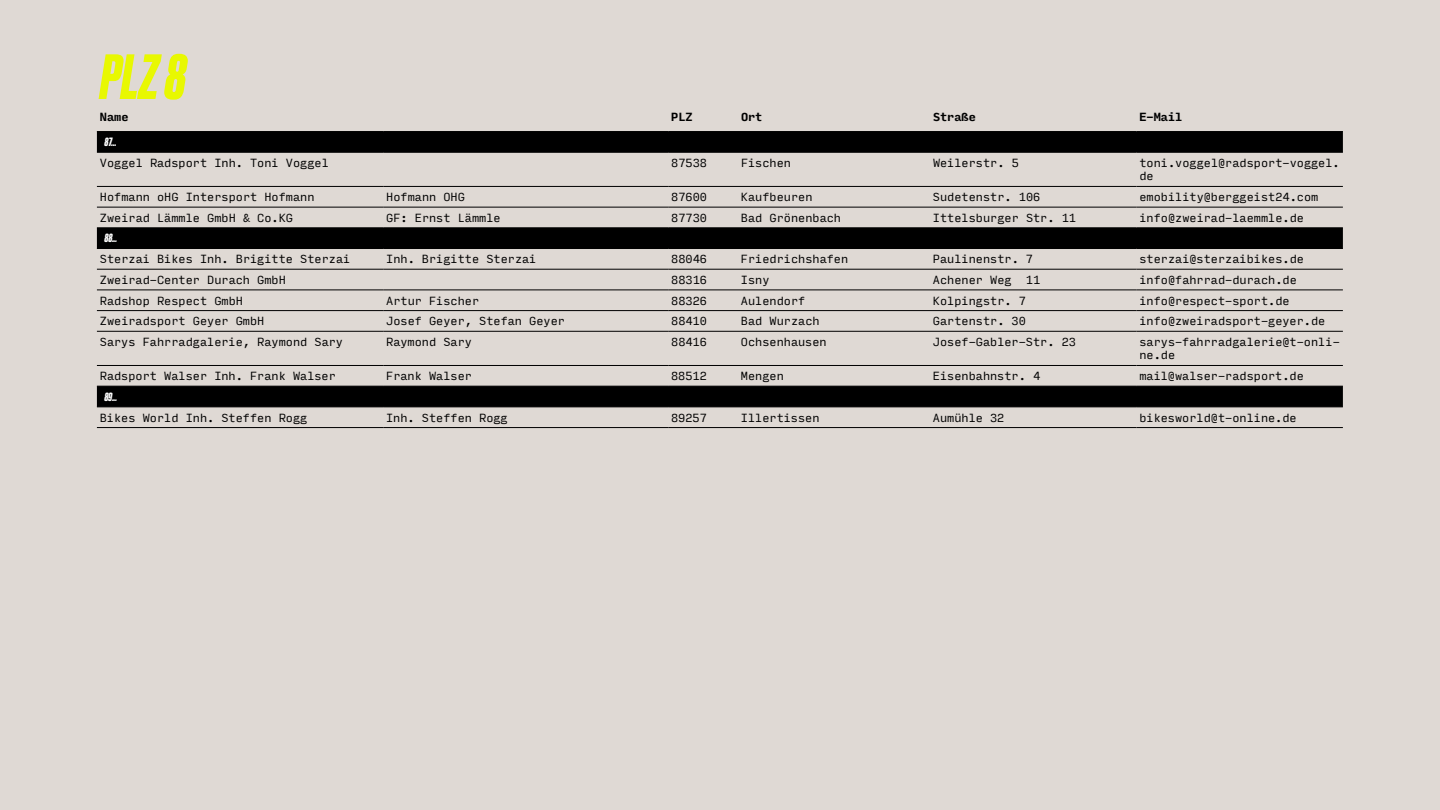
<style>
.page{position:relative;width:1440px;height:810px;background:#dfd9d4}
.page>*{position:absolute;margin:0;border:0;box-sizing:border-box;transform-origin:0 0}
.t1{font:60px "Druk Haibike Bold Italic";color:#e8f801}
.t2{font:11.25px/13.5px "Input Mono";color:#000}
.t3{font:700 11.25px "Input Mono";color:#000}
.t4{font:11.25px "Druk Haibike Bold Italic";color:#fff}
</style>
<div class="page">
<svg style="left:97px;top:132px;width:1246px;height:274px"></svg>
<hr style="left:97px;top:131px;width:286px;height:1px;background:#000">
<hr style="left:383px;top:131px;width:285px;height:1px;background:#000">
<hr style="left:668px;top:131px;width:70px;height:1px;background:#000">
<hr style="left:738px;top:131px;width:192px;height:1px;background:#000">
<hr style="left:930px;top:131px;width:206px;height:1px;background:#000">
<hr style="left:1136px;top:131px;width:207px;height:1px;background:#000">
<hr style="left:97px;top:152px;width:286px;height:1px;background:#000">
<hr style="left:383px;top:152px;width:285px;height:1px;background:#000">
<hr style="left:668px;top:152px;width:70px;height:1px;background:#000">
<hr style="left:738px;top:152px;width:192px;height:1px;background:#000">
<hr style="left:930px;top:152px;width:206px;height:1px;background:#000">
<hr style="left:1136px;top:152px;width:207px;height:1px;background:#000">
<hr style="left:97px;top:186px;width:286px;height:1px;background:#000">
<hr style="left:383px;top:186px;width:285px;height:1px;background:#000">
<hr style="left:668px;top:186px;width:70px;height:1px;background:#000">
<hr style="left:738px;top:186px;width:192px;height:1px;background:#000">
<hr style="left:930px;top:186px;width:206px;height:1px;background:#000">
<hr style="left:1136px;top:186px;width:207px;height:1px;background:#000">
<hr style="left:97px;top:207px;width:286px;height:1px;background:#000">
<hr style="left:383px;top:207px;width:285px;height:1px;background:#000">
<hr style="left:668px;top:207px;width:70px;height:1px;background:#000">
<hr style="left:738px;top:207px;width:192px;height:1px;background:#000">
<hr style="left:930px;top:207px;width:206px;height:1px;background:#000">
<hr style="left:1136px;top:207px;width:207px;height:1px;background:#000">
<hr style="left:97px;top:227px;width:286px;height:1px;background:#000">
<hr style="left:383px;top:227px;width:285px;height:1px;background:#000">
<hr style="left:668px;top:227px;width:70px;height:1px;background:#000">
<hr style="left:738px;top:227px;width:192px;height:1px;background:#000">
<hr style="left:930px;top:227px;width:206px;height:1px;background:#000">
<hr style="left:1136px;top:227px;width:207px;height:1px;background:#000">
<hr style="left:97px;top:248px;width:286px;height:1px;background:#000">
<hr style="left:383px;top:248px;width:285px;height:1px;background:#000">
<hr style="left:668px;top:248px;width:70px;height:1px;background:#000">
<hr style="left:738px;top:248px;width:192px;height:1px;background:#000">
<hr style="left:930px;top:248px;width:206px;height:1px;background:#000">
<hr style="left:1136px;top:248px;width:207px;height:1px;background:#000">
<hr style="left:97px;top:269px;width:286px;height:1px;background:#000">
<hr style="left:383px;top:269px;width:285px;height:1px;background:#000">
<hr style="left:668px;top:269px;width:70px;height:1px;background:#000">
<hr style="left:738px;top:269px;width:192px;height:1px;background:#000">
<hr style="left:930px;top:269px;width:206px;height:1px;background:#000">
<hr style="left:1136px;top:269px;width:207px;height:1px;background:#000">
<hr style="left:97px;top:290px;width:286px;height:1px;background:#000">
<hr style="left:383px;top:290px;width:285px;height:1px;background:#000">
<hr style="left:668px;top:290px;width:70px;height:1px;background:#000">
<hr style="left:738px;top:290px;width:192px;height:1px;background:#000">
<hr style="left:930px;top:290px;width:206px;height:1px;background:#000">
<hr style="left:1136px;top:290px;width:207px;height:1px;background:#000">
<hr style="left:97px;top:310px;width:286px;height:1px;background:#000">
<hr style="left:383px;top:310px;width:285px;height:1px;background:#000">
<hr style="left:668px;top:310px;width:70px;height:1px;background:#000">
<hr style="left:738px;top:310px;width:192px;height:1px;background:#000">
<hr style="left:930px;top:310px;width:206px;height:1px;background:#000">
<hr style="left:1136px;top:310px;width:207px;height:1px;background:#000">
<hr style="left:97px;top:331px;width:286px;height:1px;background:#000">
<hr style="left:383px;top:331px;width:285px;height:1px;background:#000">
<hr style="left:668px;top:331px;width:70px;height:1px;background:#000">
<hr style="left:738px;top:331px;width:192px;height:1px;background:#000">
<hr style="left:930px;top:331px;width:206px;height:1px;background:#000">
<hr style="left:1136px;top:331px;width:207px;height:1px;background:#000">
<hr style="left:97px;top:365px;width:286px;height:1px;background:#000">
<hr style="left:383px;top:365px;width:285px;height:1px;background:#000">
<hr style="left:668px;top:365px;width:70px;height:1px;background:#000">
<hr style="left:738px;top:365px;width:192px;height:1px;background:#000">
<hr style="left:930px;top:365px;width:206px;height:1px;background:#000">
<hr style="left:1136px;top:365px;width:207px;height:1px;background:#000">
<hr style="left:97px;top:386px;width:286px;height:1px;background:#000">
<hr style="left:383px;top:386px;width:285px;height:1px;background:#000">
<hr style="left:668px;top:386px;width:70px;height:1px;background:#000">
<hr style="left:738px;top:386px;width:192px;height:1px;background:#000">
<hr style="left:930px;top:386px;width:206px;height:1px;background:#000">
<hr style="left:1136px;top:386px;width:207px;height:1px;background:#000">
<hr style="left:97px;top:406px;width:286px;height:1px;background:#000">
<hr style="left:383px;top:406px;width:285px;height:1px;background:#000">
<hr style="left:668px;top:406px;width:70px;height:1px;background:#000">
<hr style="left:738px;top:406px;width:192px;height:1px;background:#000">
<hr style="left:930px;top:406px;width:206px;height:1px;background:#000">
<hr style="left:1136px;top:406px;width:207px;height:1px;background:#000">
<hr style="left:97px;top:427px;width:286px;height:1px;background:#000">
<hr style="left:383px;top:427px;width:285px;height:1px;background:#000">
<hr style="left:668px;top:427px;width:70px;height:1px;background:#000">
<hr style="left:738px;top:427px;width:192px;height:1px;background:#000">
<hr style="left:930px;top:427px;width:206px;height:1px;background:#000">
<hr style="left:1136px;top:427px;width:207px;height:1px;background:#000">
<h1 class="t1" style="left:100px;top:36px;width:87px">PLZ 8</h1>
<p class="t3" style="left:100px;top:107px;width:30px">Name</p>
<p class="t3" style="left:671px;top:107px;width:23px">PLZ</p>
<p class="t3" style="left:741px;top:107px;width:23px">Ort</p>
<p class="t3" style="left:933px;top:107px;width:44px">Straße</p>
<p class="t3" style="left:1139px;top:107px;width:44px">E-Mail</p>
<p class="t4" style="left:104px;top:134px;width:13px">87...</p>
<p class="t2" style="left:100px;top:155px;width:230px">Voggel Radsport Inh. Toni Voggel</p>
<p class="t2" style="left:671px;top:155px;width:37px">87538</p>
<p class="t2" style="left:741px;top:155px;width:52px">Fischen</p>
<p class="t2" style="left:933px;top:155px;width:87px">Weilerstr. 5</p>
<p class="t2" style="left:1139px;top:155px;width:202px">toni.voggel@radsport-voggel. de</p>
<p class="t2" style="left:100px;top:190px;width:216px">Hofmann oHG Intersport Hofmann</p>
<p class="t2" style="left:386px;top:190px;width:80px">Hofmann OHG</p>
<p class="t2" style="left:671px;top:190px;width:37px">87600</p>
<p class="t2" style="left:741px;top:190px;width:73px">Kaufbeuren</p>
<p class="t2" style="left:933px;top:190px;width:109px">Sudetenstr. 106</p>
<p class="t2" style="left:1139px;top:190px;width:180px">emobility@berggeist24.com</p>
<p class="t2" style="left:100px;top:210px;width:195px">Zweirad Lämmle GmbH &amp; Co.KG</p>
<p class="t2" style="left:386px;top:210px;width:116px">GF: Ernst Lämmle</p>
<p class="t2" style="left:671px;top:210px;width:37px">87730</p>
<p class="t2" style="left:741px;top:210px;width:102px">Bad Grönenbach</p>
<p class="t2" style="left:933px;top:210px;width:145px">Ittelsburger Str. 11</p>
<p class="t2" style="left:1139px;top:210px;width:166px">info@zweirad-laemmle.de</p>
<p class="t4" style="left:104px;top:230px;width:14px">88...</p>
<p class="t2" style="left:100px;top:252px;width:252px">Sterzai Bikes Inh. Brigitte Sterzai</p>
<p class="t2" style="left:386px;top:252px;width:152px">Inh. Brigitte Sterzai</p>
<p class="t2" style="left:671px;top:252px;width:37px">88046</p>
<p class="t2" style="left:741px;top:252px;width:109px">Friedrichshafen</p>
<p class="t2" style="left:933px;top:252px;width:102px">Paulinenstr. 7</p>
<p class="t2" style="left:1139px;top:252px;width:166px">sterzai@sterzaibikes.de</p>
<p class="t2" style="left:100px;top:272px;width:188px">Zweirad-Center Durach GmbH</p>
<p class="t2" style="left:671px;top:272px;width:37px">88316</p>
<p class="t2" style="left:741px;top:272px;width:30px">Isny</p>
<p class="t2" style="left:933px;top:272px;width:80px">Achener Weg</p>
<p class="t2" style="left:1026px;top:272px;width:16px">11</p>
<p class="t2" style="left:1139px;top:272px;width:159px">info@fahrrad-durach.de</p>
<p class="t2" style="left:100px;top:293px;width:145px">Radshop Respect GmbH</p>
<p class="t2" style="left:386px;top:293px;width:95px">Artur Fischer</p>
<p class="t2" style="left:671px;top:293px;width:37px">88326</p>
<p class="t2" style="left:741px;top:293px;width:66px">Aulendorf</p>
<p class="t2" style="left:933px;top:293px;width:95px">Kolpingstr. 7</p>
<p class="t2" style="left:1139px;top:293px;width:152px">info@respect-sport.de</p>
<p class="t2" style="left:100px;top:314px;width:166px">Zweiradsport Geyer GmbH</p>
<p class="t2" style="left:386px;top:314px;width:180px">Josef Geyer, Stefan Geyer</p>
<p class="t2" style="left:671px;top:314px;width:37px">88410</p>
<p class="t2" style="left:741px;top:314px;width:80px">Bad Wurzach</p>
<p class="t2" style="left:933px;top:314px;width:95px">Gartenstr. 30</p>
<p class="t2" style="left:1139px;top:314px;width:188px">info@zweiradsport-geyer.de</p>
<p class="t2" style="left:100px;top:334px;width:245px">Sarys Fahrradgalerie, Raymond Sary</p>
<p class="t2" style="left:386px;top:334px;width:87px">Raymond Sary</p>
<p class="t2" style="left:671px;top:334px;width:37px">88416</p>
<p class="t2" style="left:741px;top:334px;width:87px">Ochsenhausen</p>
<p class="t2" style="left:933px;top:334px;width:145px">Josef-Gabler-Str. 23</p>
<p class="t2" style="left:1139px;top:334px;width:202px">sarys-fahrradgalerie@t-onli&shy;ne.de</p>
<p class="t2" style="left:100px;top:369px;width:238px">Radsport Walser Inh. Frank Walser</p>
<p class="t2" style="left:386px;top:369px;width:87px">Frank Walser</p>
<p class="t2" style="left:671px;top:369px;width:37px">88512</p>
<p class="t2" style="left:741px;top:369px;width:44px">Mengen</p>
<p class="t2" style="left:933px;top:369px;width:109px">Eisenbahnstr. 4</p>
<p class="t2" style="left:1139px;top:369px;width:166px">mail@walser-radsport.de</p>
<p class="t4" style="left:104px;top:389px;width:14px">89...</p>
<p class="t2" style="left:100px;top:410px;width:209px">Bikes World Inh. Steffen Rogg</p>
<p class="t2" style="left:386px;top:410px;width:123px">Inh. Steffen Rogg</p>
<p class="t2" style="left:671px;top:410px;width:37px">89257</p>
<p class="t2" style="left:741px;top:410px;width:80px">Illertissen</p>
<p class="t2" style="left:933px;top:410px;width:73px">Aumühle 32</p>
<p class="t2" style="left:1139px;top:410px;width:159px">bikesworld@t-online.de</p>
</div>
